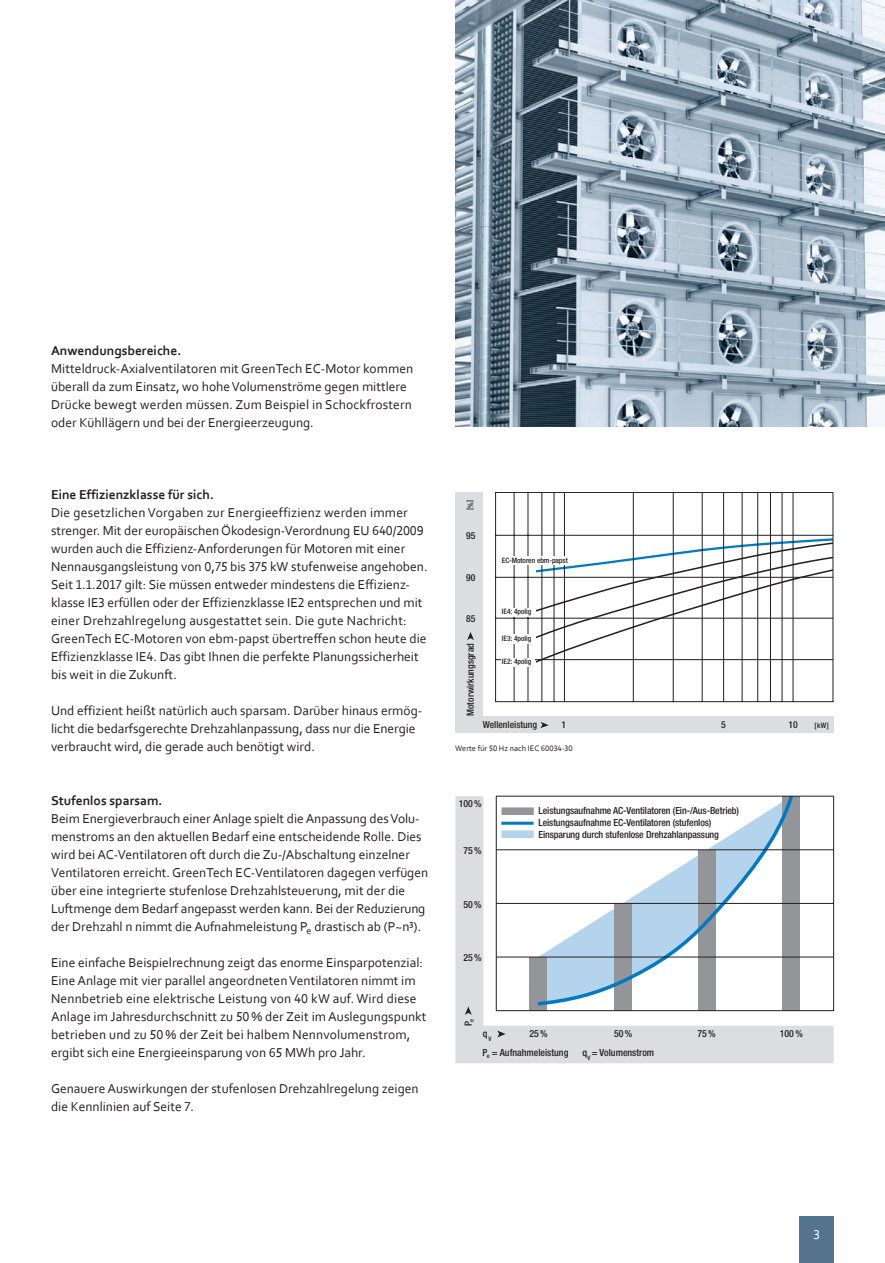
<style>
.page{position:relative;width:885px;height:1263px;background:#fff}
.page>*{position:absolute;margin:0;border:0;box-sizing:border-box;transform-origin:0 0}
.t1{font:13.5px/18px "Corbel";color:#231f20}
.t2{font:700 13.5px "Corbel";color:#231f20}
.t3{font:13.5px "Corbel";color:#fff}
.t4{font:500 condensed 9.9px/12px "Helvetica Neue LT Pro";letter-spacing:-.01em;color:#231f20}
.t5{font:500 condensed 9.75px "Helvetica Neue LT Pro";color:#231f20}
.t6{font:500 condensed 9.6px "Helvetica Neue LT Pro";color:#231f20}
.t7{font:8.25px "Corbel";color:#231f20}
.t8{font:500 condensed 7.5px "Helvetica Neue LT Pro";color:#231f20}
.t9{font:500 condensed 7.35px "Helvetica Neue LT Pro";color:#231f20}
</style>
<div class="page">
<img style="left:455px;top:0;width:429px;height:427px">
<svg style="left:455px;top:796px;width:378px;height:267px"></svg>
<hr style="left:496px;top:957px;width:337px;height:1px;background:#231f20">
<hr style="left:496px;top:903px;width:337px;height:1px;background:#231f20">
<hr style="left:496px;top:849px;width:337px;height:1px;background:#231f20">
<div style="left:496px;top:796px;width:337px;height:215px;border:1px solid #231f20"></div>
<svg style="left:497px;top:1030px;width:8px;height:7px"></svg>
<svg style="left:465px;top:1006px;width:6px;height:9px"></svg>
<div style="left:501px;top:807px;width:32px;height:8px;background:#939598"></div>
<div style="left:501px;top:830px;width:32px;height:8px;background:#b3d4ec"></div>
<hr style="left:501px;top:822px;width:32px;height:3px;background:#0079c2">
<svg style="left:535px;top:578px;width:297px;height:99px"></svg>
<svg style="left:513px;top:537px;width:319px;height:40px"></svg>
<div style="left:455px;top:492px;width:27px;height:241px;background:#dcdddf"></div>
<div style="left:455px;top:716px;width:378px;height:17px;background:#dcdddf"></div>
<svg style="left:540px;top:722px;width:8px;height:6px"></svg>
<svg style="left:467px;top:632px;width:7px;height:8px"></svg>
<hr style="left:792px;top:493px;width:1px;height:209px;background:#231f20">
<hr style="left:781px;top:493px;width:1px;height:209px;background:#231f20">
<hr style="left:770px;top:493px;width:1px;height:209px;background:#231f20">
<hr style="left:757px;top:493px;width:1px;height:209px;background:#231f20">
<hr style="left:741px;top:493px;width:1px;height:209px;background:#231f20">
<hr style="left:723px;top:493px;width:1px;height:209px;background:#231f20">
<hr style="left:701px;top:493px;width:1px;height:209px;background:#231f20">
<hr style="left:673px;top:493px;width:1px;height:209px;background:#231f20">
<hr style="left:633px;top:493px;width:1px;height:209px;background:#231f20">
<hr style="left:564px;top:493px;width:1px;height:209px;background:#231f20">
<hr style="left:553px;top:493px;width:1px;height:209px;background:#231f20">
<hr style="left:541px;top:493px;width:1px;height:209px;background:#231f20">
<hr style="left:495px;top:701px;width:337px;height:1px;background:#231f20">
<hr style="left:832px;top:493px;width:1px;height:209px;background:#231f20">
<div style="left:499px;top:561px;width:36px;height:132px;background:#fff"></div>
<hr style="left:527px;top:493px;width:1px;height:209px;background:#231f20">
<hr style="left:514px;top:493px;width:1px;height:209px;background:#231f20">
<hr style="left:495px;top:492px;width:337px;height:1px;background:#231f20">
<hr style="left:495px;top:535px;width:337px;height:1px;background:#231f20">
<hr style="left:495px;top:577px;width:337px;height:1px;background:#231f20">
<hr style="left:495px;top:618px;width:337px;height:1px;background:#231f20">
<hr style="left:495px;top:659px;width:337px;height:1px;background:#231f20">
<hr style="left:495px;top:492px;width:1px;height:210px;background:#231f20">
<div style="left:501px;top:556px;width:64px;height:9px;background:#fff"></div>
<div style="left:501px;top:658px;width:33px;height:8px;background:#fff"></div>
<div style="left:501px;top:634px;width:33px;height:10px;background:#fff"></div>
<div style="left:501px;top:608px;width:33px;height:8px;background:#fff"></div>
<div style="left:799px;top:1216px;width:34px;height:47px;background:#54738c"></div>
<p class="t2" style="left:51px;top:342px;width:132px">Anwendungsbereiche.</p>
<p class="t1" style="left:51px;top:359px;width:363px">Mitteldruck-Axialventilatoren mit GreenTech EC-Motor kommen überall da zum Einsatz, wo hohe Volumenströme gegen mittlere Drücke bewegt werden müssen. Zum Beispiel in Schockfrostern oder Kühllägern und bei der Energieerzeugung.</p>
<p class="t2" style="left:51px;top:486px;width:164px">Eine Effizienzklasse für sich.</p>
<p class="t1" style="left:51px;top:503px;width:378px">Die gesetzlichen Vorgaben zur Energieeffizienz werden immer strenger. Mit der europäischen Ökodesign-Verordnung EU 640/2009 wurden auch die Effizienz-Anforderungen für Motoren mit einer Nennausgangsleistung von 0,75 bis 375 kW stufenweise angehoben.<br>Seit 1.1.2017 gilt: Sie müssen entweder mindestens die Effizienz&shy;klasse IE3 erfüllen oder der Effizienzklasse IE2 entsprechen und mit einer Drehzahlregelung ausgestattet sein. Die gute Nachricht:<br>GreenTech EC-Motoren von ebm-papst übertreffen schon heute die Effizienzklasse IE4. Das gibt Ihnen die perfekte Planungssicherheit bis weit in die Zukunft.</p>
<p class="t1" style="left:51px;top:701px;width:373px">Und effizient heißt natürlich auch sparsam. Darüber hinaus ermög&shy;licht die bedarfsgerechte Drehzahlanpassung, dass nur die Energie verbraucht wird, die gerade auch benötigt wird.</p>
<p class="t2" style="left:51px;top:792px;width:113px">Stufenlos sparsam.</p>
<p class="t1" style="left:51px;top:809px;width:379px">Beim Energieverbrauch einer Anlage spielt die Anpassung des Volu&shy;menstroms an den aktuellen Bedarf eine entscheidende Rolle. Dies wird bei AC-Ventilatoren oft durch die Zu-/Abschaltung einzelner Ventilatoren erreicht. GreenTech EC-Ventilatoren dagegen verfügen über eine integrierte stufenlose Drehzahlsteuerung, mit der die Luftmenge dem Bedarf angepasst werden kann. Bei der Reduzierung der Drehzahl n nimmt die Aufnahmeleistung P<sub>e</sub> drastisch ab (P~n³).</p>
<p class="t1" style="left:51px;top:953px;width:377px">Eine einfache Beispielrechnung zeigt das enorme Einsparpotenzial:<br>Eine Anlage mit vier parallel angeordneten Ventilatoren nimmt im Nennbetrieb eine elektrische Leistung von 40 kW auf. Wird diese Anlage im Jahresdurchschnitt zu 50 % der Zeit im Auslegungspunkt betrieben und zu 50 % der Zeit bei halbem Nennvolumenstrom, ergibt sich eine Energieeinsparung von 65 MWh pro Jahr.</p>
<p class="t1" style="left:51px;top:1079px;width:369px">Genauere Auswirkungen der stufenlosen Drehzahlregelung zeigen die Kennlinien auf Seite 7.</p>
<p class="t8" style="left:465px;top:510px;width:12px;rotate:-90deg">[%]</p>
<p class="t6" style="left:466px;top:530px;width:11px">95</p>
<p class="t6" style="left:466px;top:572px;width:11px">90</p>
<p class="t6" style="left:466px;top:613px;width:11px">85</p>
<p class="t9" style="left:502px;top:556px;width:67px">EC-Motoren ebm-papst</p>
<p class="t9" style="left:502px;top:607px;width:31px">IE4: 4polig</p>
<p class="t9" style="left:502px;top:634px;width:31px">IE3: 4polig</p>
<p class="t5" style="left:464px;top:716px;width:74px;rotate:-90deg">Motorwirkungsgrad</p>
<p class="t7" style="left:455px;top:743px;width:119px">Werte für 50 Hz nach IEC 60034-30</p>
<p class="t9" style="left:502px;top:657px;width:31px">IE2: 4polig</p>
<p class="t6" style="left:482px;top:719px;width:56px">Wellenleistung</p>
<p class="t6" style="left:561px;top:719px;width:6px">1</p>
<p class="t6" style="left:721px;top:719px;width:6px">5</p>
<p class="t9" style="left:814px;top:721px;width:16px">[kW]</p>
<p class="t6" style="left:788px;top:719px;width:11px">10</p>
<p class="t4" style="left:458px;top:797px;width:25px">100%</p>
<p class="t4" style="left:463px;top:844px;width:20px">75%</p>
<p class="t4" style="left:463px;top:898px;width:20px">50%</p>
<p class="t4" style="left:463px;top:951px;width:20px">25%</p>
<p class="t4" style="left:462px;top:1026px;width:9px;rotate:-90deg">P<sub>e</sub></p>
<p class="t4" style="left:538px;top:804px;width:202px">Leistungsaufnahme AC-Ventilatoren (Ein-/Aus-Betrieb)<br>Leistungsaufnahme EC-Ventilatoren (stufenlos)<br>Einsparung durch stufenlose Drehzahlanpassung</p>
<p class="t4" style="left:529px;top:1028px;width:20px">25%</p>
<p class="t4" style="left:614px;top:1028px;width:20px">50%</p>
<p class="t4" style="left:697px;top:1028px;width:20px">75%</p>
<p class="t4" style="left:779px;top:1028px;width:25px">100%</p>
<p class="t4" style="left:482px;top:1024px;width:88px;line-height:18.9px">q<sub>V<br></sub>P<sub>e</sub> = Aufnahmeleistung</p>
<p class="t4" style="left:582px;top:1046px;width:73px">q<sub>V</sub> = Volumenstrom</p>
<p class="t3" style="left:813px;top:1226px;width:8px">3</p>
</div>
